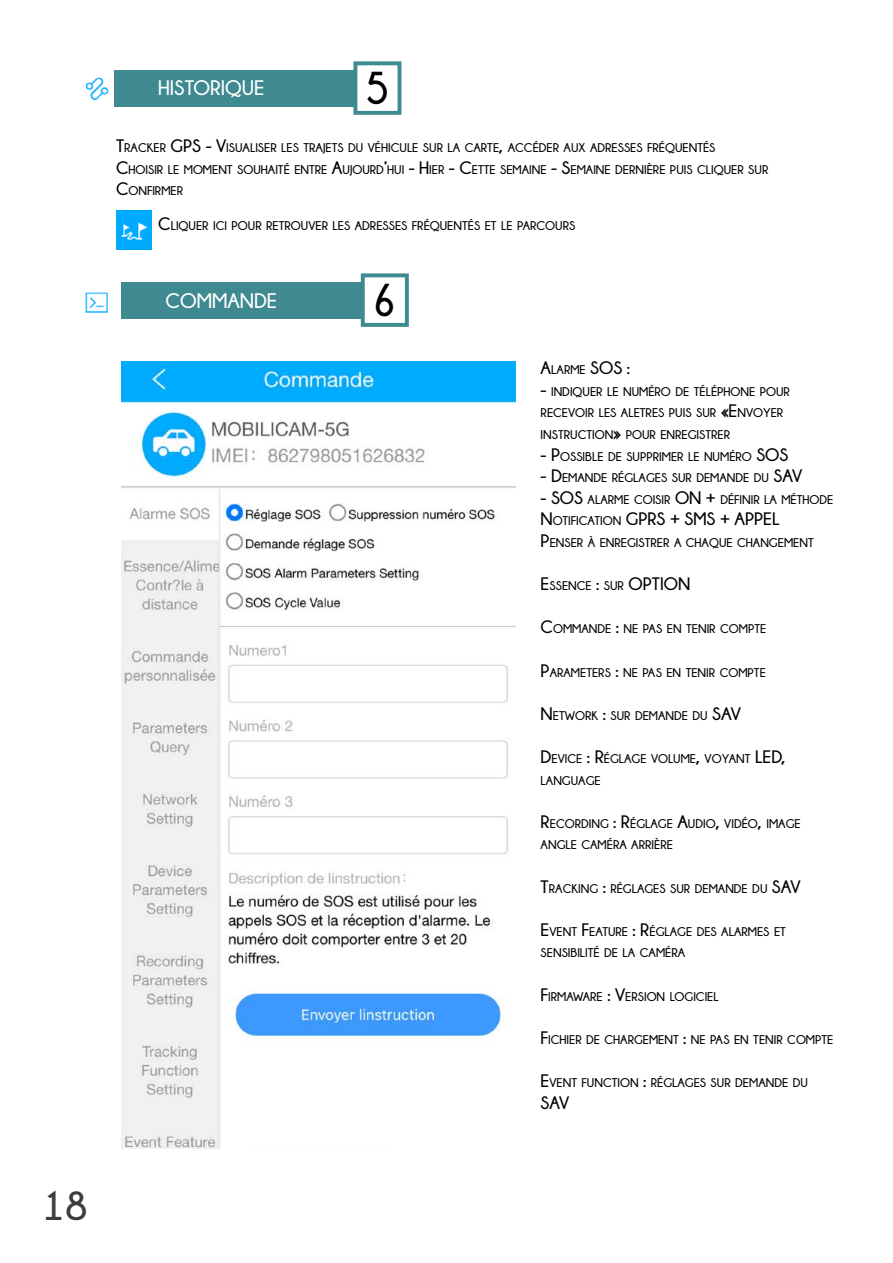
<style>
.page{position:relative;width:893px;height:1263px;background:#fff}
.page>*{position:absolute;margin:0;border:0;box-sizing:border-box;transform-origin:0 0}
.t1{font:700 45.9px "Champagne&Limousines";color:#000;scale:.89 1}
.t2{font:700 40.5px "Champagne&Limousines";color:#3d3d3b}
.t3{font:700 21px "Champagne&Limousines";color:#fff}
.t4{font:700 18px "Champagne&Limousines";color:#000}
.t5{font:700 12.6px/21.6px "Champagne&Limousines";color:#000}
.s1{font-size:18px}
</style>
<div class="page">
<div style="left:114px;top:70px;width:243px;height:37px;background:#3f8a91"></div>
<div style="left:122px;top:282px;width:242px;height:37px;background:#3f8a91"></div>
<div style="left:353px;top:61px;width:48px;height:54px;border:4px solid #3f8a91"></div>
<div style="left:361px;top:273px;width:48px;height:54px;border:4px solid #3f8a91"></div>
<img style="left:85px;top:77px;width:24px;height:24px">
<img style="left:85px;top:292px;width:23px;height:21px">
<img style="left:116px;top:210px;width:35px;height:39px">
<img style="left:122px;top:361px;width:393px;height:787px">
<h3 class="t3" style="left:158px;top:77px;width:108px">HISTORIQUE</h3>
<h1 class="t1" style="left:366px;top:63px;width:27px">5</h1>
<p class="t5" style="left:116px;top:137px;width:654px"><span class="s1">T</span>RACKER <span class="s1">GPS - V</span>ISUALISER LES TRAJETS DU VÉHICULE SUR LA CARTE<span class="s1">,</span> ACCÉDER AUX ADRESSES FRÉQUENTÉS<br><span class="s1">C</span>HOISIR LE MOMENT SOUHAITÉ ENTRE <span class="s1">A</span>UJOURD<span class="s1">’</span>HUI <span class="s1">- H</span>IER <span class="s1">- C</span>ETTE SEMAINE <span class="s1">- S</span>EMAINE DERNIÈRE PUIS CLIQUER SUR<br><span class="s1">C</span>ONFIRMER</p>
<p class="t5" style="left:158px;top:214px;width:419px"><span class="s1">C</span>LIQUER ICI POUR RETROUVER LES ADRESSES FRÉQUENTÉS ET LE PARCOURS</p>
<h3 class="t3" style="left:166px;top:289px;width:113px">COMMANDE</h3>
<h1 class="t1" style="left:373px;top:275px;width:27px">6</h1>
<p class="t5" style="left:541px;top:359px;width:62px"><span class="s1">A</span>LARME <span class="s1">SOS</span></p>
<h3 class="t4" style="left:627px;top:358px;width:5px">:</h3>
<p class="t5" style="left:541px;top:380px;width:251px"><span class="s1">-</span> INDIQUER LE NUMÉRO DE TÉLÉPHONE POUR<br>RECEVOIR LES ALETRES PUIS SUR <span class="s1">«E</span> NVOYER<br>INSTRUCTION<span class="s1">»</span> POUR ENREGISTRER</p>
<p class="t5" style="left:541px;top:445px;width:228px"><span class="s1">- P</span>OSSIBLE DE SUPPRIMER LE NUMÉRO <span class="s1">SOS</span></p>
<p class="t5" style="left:541px;top:467px;width:244px"><span class="s1">- D</span>EMANDE RÉGLAGES SUR DEMANDE DU <span class="s1">SAV</span></p>
<h3 class="t4" style="left:541px;top:488px;width:22px">- SOS</h3>
<p class="t5" style="left:541px;top:488px;width:294px;text-indent:47px">ALARME COISIR <span class="s1">ON +</span> DÉFINIR LA MÉTHODE<br><span class="s1">N</span>OTIFICATION <span class="s1">GPRS</span></p>
<h3 class="t4" style="left:670px;top:509px;width:26px">+ SMS</h3>
<h3 class="t4" style="left:720px;top:509px;width:25px">+ APPEL</h3>
<p class="t5" style="left:541px;top:532px;width:275px"><span class="s1">P</span>ENSER À ENREGISTRER A CHAQUE CHANGEMENT</p>
<p class="t5" style="left:541px;top:575px;width:99px"><span class="s1">E</span>SSENCE <span class="s1">:</span> SUR <span class="s1">OPTION</span></p>
<p class="t5" style="left:541px;top:618px;width:227px"><span class="s1">C</span>OMMANDE <span class="s1">:</span> NE PAS EN TENIR COMPTE</p>
<p class="t5" style="left:541px;top:661px;width:227px"><span class="s1">P</span>ARAMETERS <span class="s1">:</span> NE PAS EN TENIR COMPTE</p>
<p class="t5" style="left:541px;top:704px;width:182px"><span class="s1">N</span>ETWORK <span class="s1">:</span> SUR DEMANDE DU <span class="s1">SAV</span></p>
<p class="t5" style="left:541px;top:748px;width:246px"><span class="s1">D</span>EVICE <span class="s1">: R</span>ÉGLAGE VOLUME<span class="s1">,</span> VOYANT <span class="s1">LE D,<br></span>LANGUAGE</p>
<p class="t5" style="left:541px;top:812px;width:262px"><span class="s1">R</span>ECORDING <span class="s1">: R</span>ÉGLAGE <span class="s1">A</span>UDIO<span class="s1">,</span> VIDÉO<span class="s1">,</span> IMAGE<br>ANGLE CAMÉRA ARRIÈRE</p>
<p class="t5" style="left:541px;top:877px;width:242px"><span class="s1">T</span>RACKING <span class="s1">:</span> RÉGLAGES SUR DEMANDE DU <span class="s1">SAV</span></p>
<p class="t5" style="left:541px;top:920px;width:247px"><span class="s1">E</span>VENT <span class="s1">F</span>EATURE <span class="s1">: R</span>ÉGLAGE DES ALARMES ET<br>SENSIBILITÉ DE LA CAMÉRA</p>
<p class="t5" style="left:541px;top:985px;width:180px"><span class="s1">F</span>IRMAWARE <span class="s1">: V</span>ERSION LOGICIEL</p>
<p class="t5" style="left:541px;top:1028px;width:294px"><span class="s1">F</span>ICHIER DE CHARGEMENT <span class="s1">:</span> NE PAS EN TENIR COMPTE</p>
<p class="t5" style="left:541px;top:1072px;width:269px"><span class="s1">E</span>VENT FUNCTION <span class="s1">:</span> RÉGLAGES SUR DEMANDE DU</p>
<h3 class="t4" style="left:541px;top:1092px;width:11px">SAV</h3>
<h2 class="t2" style="left:43px;top:1184px;width:47px">18</h2>
</div>
